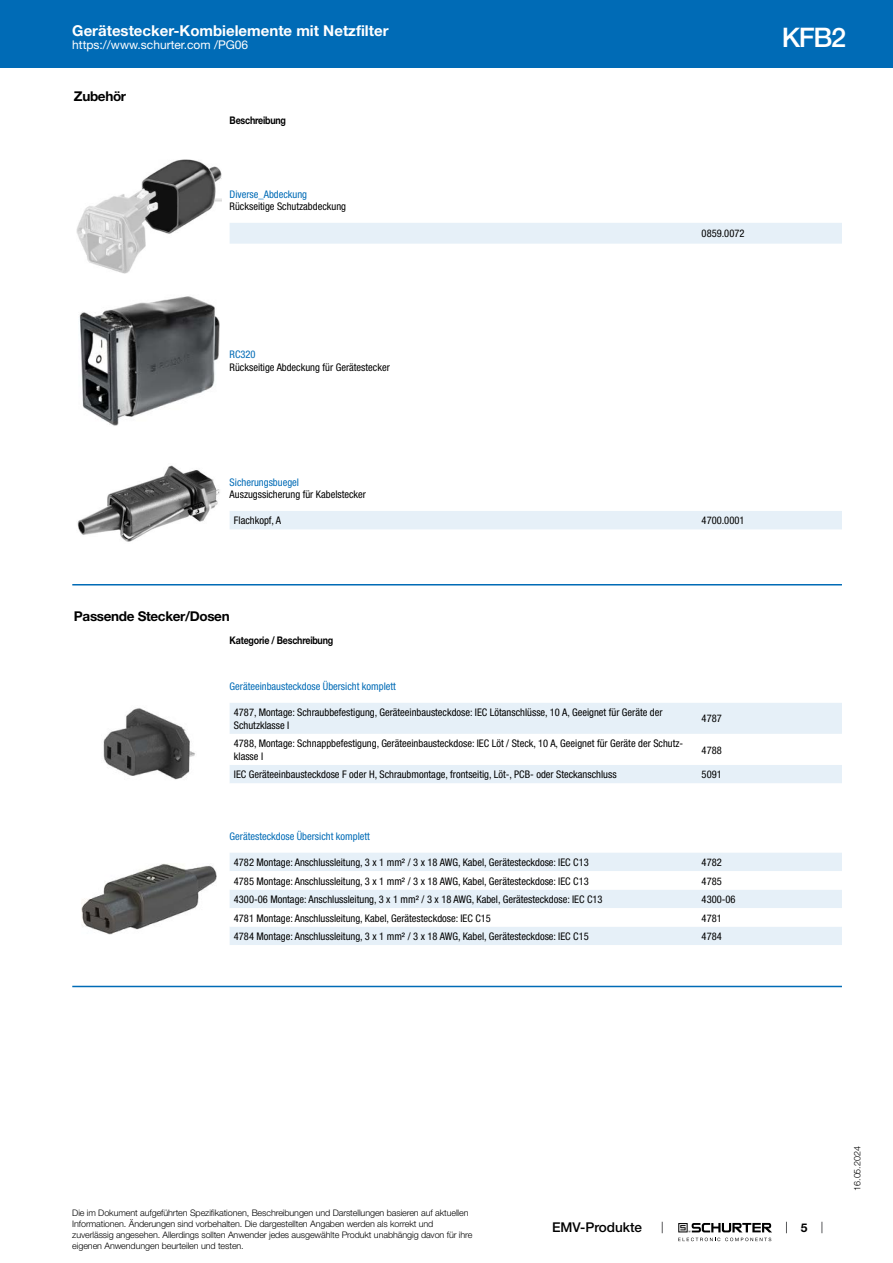
<style>
.page{position:relative;width:893px;height:1263px;background:#fff}
.page>*{position:absolute;margin:0;border:0;box-sizing:border-box;transform-origin:0 0}
.t1{font:500 27px "Helvetica Neue LT";color:#fff}
.t2{font:700 15px "Helvetica Neue LT";color:#fff}
.t3{font:700 13.5px "Helvetica Neue LT";letter-spacing:-.025em;color:#000}
.t4{font:500 13.5px "Helvetica Neue LT";color:#000}
.t5{font:12px "Helvetica Neue LT";color:#fff}
.t6{font:700 12px "Helvetica Neue LT";color:#000}
.t7{font:condensed 10.5px/12.6px "Helvetica Neue LT";color:#000}
.t8{font:condensed 10.5px "Helvetica Neue LT";color:#006bb6}
.t9{font:700 10.5px "Helvetica Neue LT";letter-spacing:-.025em;color:#000;scale:.85 1}
.t10{font:300 9px/10.8px "Helvetica Neue LT";letter-spacing:-.01em;color:#000}
</style>
<div class="page">
<svg style="left:678px;top:1223px;width:94px;height:18px"></svg>
<div style="left:0;top:0;width:893px;height:68px;background:#006bb6"></div>
<img style="left:77px;top:160px;width:144px;height:113px">
<div style="left:230px;top:223px;width:612px;height:21px;background:#e6f0f8"></div>
<img style="left:79px;top:296px;width:140px;height:130px">
<svg style="left:230px;top:529px;width:612px;height:1px"></svg>
<img style="left:77px;top:465px;width:143px;height:77px">
<div style="left:230px;top:511px;width:612px;height:18px;background:#e6f0f8"></div>
<hr style="left:72px;top:584px;width:770px;height:1px;background:#006bb6">
<img style="left:103px;top:708px;width:92px;height:72px">
<div style="left:230px;top:703px;width:612px;height:31px;background:#e6f0f8"></div>
<div style="left:230px;top:765px;width:612px;height:18px;background:#e6f0f8"></div>
<img style="left:81px;top:864px;width:135px;height:70px">
<div style="left:230px;top:853px;width:612px;height:18px;background:#e6f0f8"></div>
<svg style="left:230px;top:890px;width:612px;height:55px;fill:#e6f0f8"></svg>
<hr style="left:72px;top:986px;width:770px;height:1px;background:#006bb6">
<h2 class="t2" style="left:72px;top:21px;width:318px">Gerätestecker-Kombielemente mit Netzfilter</h2>
<p class="t5" style="left:72px;top:38px;width:178px">https://www.schurter.com /PG06</p>
<p class="t3" style="left:74px;top:88px;width:54px">Zubehör</p>
<p class="t9" style="left:230px;top:114px;width:68px">Beschreibung</p>
<p class="t8" style="left:230px;top:188px;width:79px">Diverse_Abdeckung</p>
<p class="t7" style="left:230px;top:200px;width:118px">Rückseitige Schutzabdeckung</p>
<h1 class="t1" style="left:782px;top:21px;width:66px">KFB2</h1>
<p class="t7" style="left:702px;top:227px;width:44px">0859.0072</p>
<p class="t8" style="left:230px;top:348px;width:28px">RC320</p>
<p class="t7" style="left:230px;top:361px;width:162px">Rückseitige Abdeckung für Gerätestecker</p>
<p class="t8" style="left:230px;top:476px;width:71px">Sicherungsbuegel</p>
<p class="t7" style="left:230px;top:488px;width:138px">Auszugssicherung für Kabelstecker</p>
<p class="t7" style="left:234px;top:514px;width:49px">Flachkopf, A</p>
<p class="t7" style="left:702px;top:514px;width:44px">4700.0001</p>
<p class="t3" style="left:74px;top:608px;width:157px">Passende Stecker/Dosen</p>
<p class="t9" style="left:230px;top:634px;width:123px">Kategorie / Beschreibung</p>
<p class="t8" style="left:230px;top:680px;width:168px">Geräteeinbausteckdose Übersicht komplett</p>
<p class="t7" style="left:234px;top:706px;width:430px">4787, Montage: Schraubbefestigung, Geräteeinbausteckdose: IEC Lötanschlüsse, 10 A, Geeignet für Geräte der<br>Schutzklasse I</p>
<p class="t7" style="left:702px;top:712px;width:22px">4787</p>
<p class="t7" style="left:234px;top:737px;width:451px">4788, Montage: Schnappbefestigung, Geräteeinbausteckdose: IEC Löt / Steck, 10 A, Geeignet für Geräte der Schutz&shy;klasse I</p>
<p class="t7" style="left:702px;top:743px;width:22px">4788</p>
<p class="t7" style="left:234px;top:768px;width:384px">IEC Geräteeinbausteckdose F oder H, Schraubmontage, frontseitig, Löt-, PCB- oder Steckanschluss</p>
<p class="t7" style="left:702px;top:768px;width:22px">5091</p>
<p class="t8" style="left:230px;top:830px;width:142px">Gerätesteckdose Übersicht komplett</p>
<p class="t7" style="left:234px;top:856px;width:356px">4782 Montage: Anschlussleitung, 3 x 1 mm² / 3 x 18 AWG, Kabel, Gerätesteckdose: IEC C13</p>
<p class="t7" style="left:702px;top:856px;width:22px">4782</p>
<p class="t7" style="left:234px;top:874px;width:356px">4785 Montage: Anschlussleitung, 3 x 1 mm² / 3 x 18 AWG, Kabel, Gerätesteckdose: IEC C13</p>
<p class="t7" style="left:702px;top:874px;width:22px">4785</p>
<p class="t7" style="left:234px;top:893px;width:370px">4300-06 Montage: Anschlussleitung, 3 x 1 mm² / 3 x 18 AWG, Kabel, Gerätesteckdose: IEC C13</p>
<p class="t7" style="left:702px;top:893px;width:35px">4300-06</p>
<p class="t7" style="left:234px;top:911px;width:259px">4781 Montage: Anschlussleitung, Kabel, Gerätesteckdose: IEC C15</p>
<p class="t7" style="left:702px;top:911px;width:22px">4781</p>
<p class="t7" style="left:234px;top:930px;width:356px">4784 Montage: Anschlussleitung, 3 x 1 mm² / 3 x 18 AWG, Kabel, Gerätesteckdose: IEC C15</p>
<p class="t7" style="left:702px;top:930px;width:22px">4784</p>
<p class="t10" style="left:72px;top:1207px;width:402px">Die im Dokument aufgeführten Spezifikationen, Beschreibungen und Darstellungen basieren auf aktuellen Informationen. Änderungen sind vorbehalten. Die dargestellten Angaben werden als korrekt und zuverlässig angesehen. Allerdings sollten Anwender jedes ausgewählte Produkt unabhängig davon für ihre eigenen Anwendungen beurteilen und testen.</p>
<p class="t4" style="left:552px;top:1219px;width:92px">EMV-Produkte</p>
<p class="t6" style="left:801px;top:1220px;width:8px">5</p>
<p class="t10" style="left:852px;top:1191px;width:46px;rotate:-90deg">16.05.2024</p>
</div>
